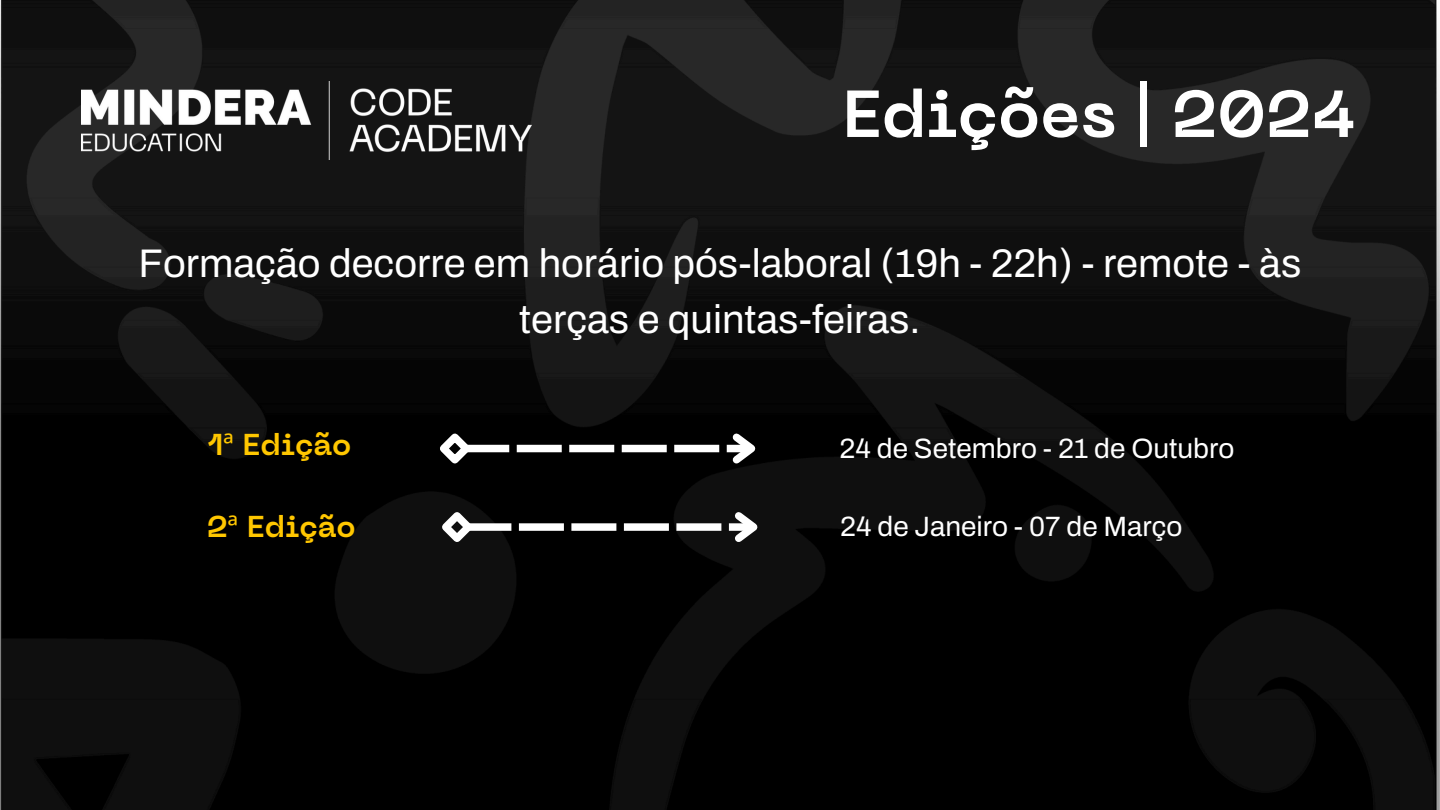
<style>
.page{position:relative;width:1440px;height:810px;background:#fff}
.page>*{position:absolute;margin:0;border:0;box-sizing:border-box;transform-origin:0 0}
.t1{font:700 65.9px "PP Neue Machina";color:#fff}
.t2{font:40px/55.5px "Archivo";color:#fff;text-align:center}
.t3{font:700 30px "PP Neue Machina";color:#ffc700}
.t4{font:28px "Archivo";color:#fff}
.s1{font-family:"Noto Sans";font-weight:400}
</style>
<div class="page">
<img style="left:0;top:0;width:1440px;height:810px">
<img style="left:81px;top:81px;width:451px;height:79px">
<svg style="left:433px;top:427px;width:331px;height:43px"></svg>
<svg style="left:435px;top:505px;width:331px;height:44px;background:#313131"></svg>
<h1 class="t1" style="left:843px;top:89px;width:515px">Edições | 2024</h1>
<h2 class="t2" style="left:139px;top:236px;width:1164px">Formação decorre em horário pós-laboral (19h - 22h) - remote - às terças e quintas-feiras.</h2>
<h3 class="t3" style="left:207px;top:433px;width:146px">1<span class="s1">ª</span> Edição</h3>
<p class="t4" style="left:840px;top:434px;width:396px">24 de Setembro - 21 de Outubro</p>
<h3 class="t3" style="left:207px;top:515px;width:150px">2<span class="s1">ª</span> Edição</h3>
<p class="t4" style="left:840px;top:511px;width:344px">24 de Janeiro - 07 de Março</p>
</div>
